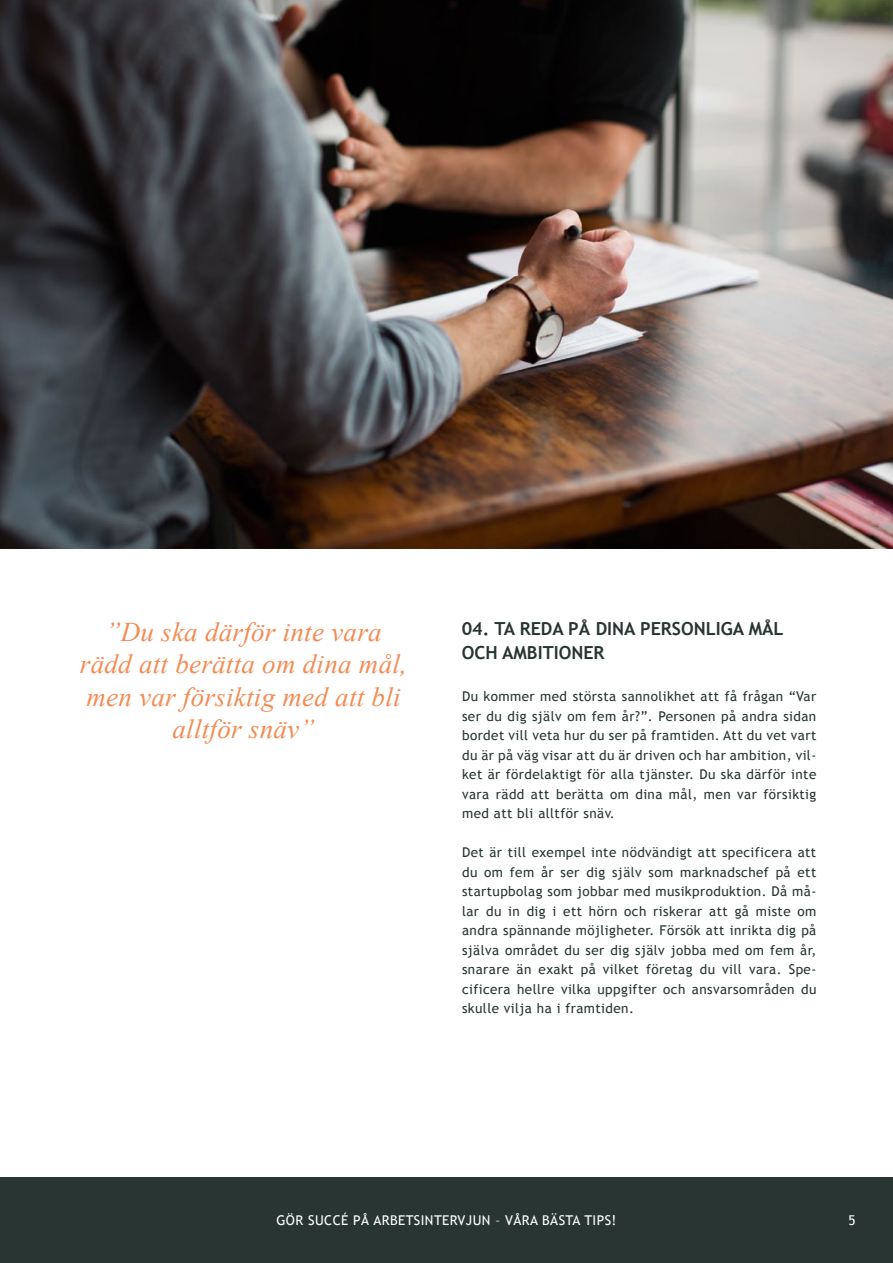
<style>
.page{position:relative;width:893px;height:1263px;background:#fff}
.page>*{position:absolute;margin:0;border:0;box-sizing:border-box;transform-origin:0 0}
.t1{font:italic 27px/32.4px "Times New Roman";letter-spacing:.01em;color:#f38b53;text-align:center}
.t2{font:700 18px/24px "Trebuchet MS";color:#283533}
.t3{font:13.5px/19.5px "Trebuchet MS";letter-spacing:.03em;color:#283533;text-align:justify}
.t4{font:13.5px "Trebuchet MS";letter-spacing:.03em;color:#fff}
</style>
<div class="page">
<div style="left:0;top:1178px;width:893px;height:85px;background:#283533"></div>
<img style="left:0;top:0;width:893px;height:549px">
<h1 class="t1" style="left:80px;top:615px;width:329px">”Du ska därför inte vara rädd att berätta om dina mål, men var försiktig med att bli alltför snäv”</h1>
<h2 class="t2" style="left:462px;top:617px;width:323px">04. TA REDA PÅ DINA PERSONLIGA MÅL<br>OCH AMBITIONER</h2>
<p class="t3" style="left:462px;top:687px;width:356px">Du kommer med största sannolikhet att få frågan “Var ser du dig själv om fem år?”. Personen på andra sidan bordet vill veta hur du ser på framtiden. Att du vet vart du är på väg visar att du är driven och har ambition, vil&shy;ket är fördelaktigt för alla tjänster. Du ska därför inte vara rädd att berätta om dina mål, men var försiktig med att bli alltför snäv.</p>
<p class="t3" style="left:462px;top:843px;width:356px">Det är till exempel inte nödvändigt att specificera att du om fem år ser dig själv som marknadschef på ett startupbolag som jobbar med musikproduktion. Då må&shy;lar du in dig i ett hörn och riskerar att gå miste om andra spännande möjligheter. Försök att inrikta dig på själva området du ser dig själv jobba med om fem år, snarare än exakt på vilket företag du vill vara. Spe&shy;cificera hellre vilka uppgifter och ansvarsområden du skulle vilja ha i framtiden.</p>
<p class="t4" style="left:276px;top:1212px;width:342px">GÖR SUCCÉ PÅ ARBETSINTERVJUN – VÅRA BÄSTA TIPS!</p>
<p class="t4" style="left:848px;top:1212px;width:9px">5</p>
</div>
